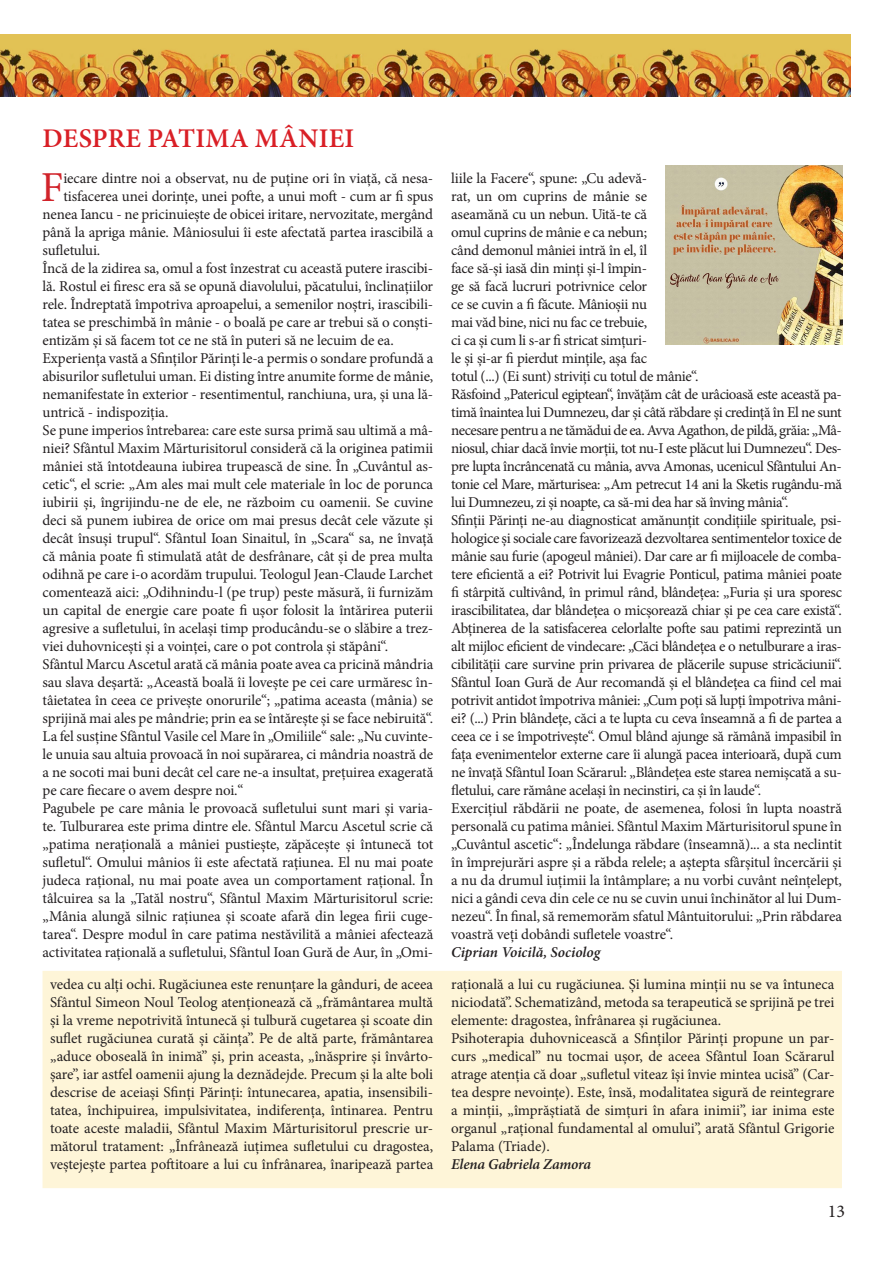
<style>
.page{position:relative;width:893px;height:1263px;background:#fff}
.page>*{position:absolute;margin:0;border:0;box-sizing:border-box;transform-origin:0 0}
.Text{font:42.75px "Minion Pro";color:#d1232a}
.Titlu{font:600 27px "Minion Pro";letter-spacing:.01em;color:#d91f26}
.t1{font:18px "Minion Pro";color:#231f20}
.Text-2{font:15px/18px "Minion Pro";letter-spacing:-.015em;color:#231f20;text-align:justify}
.Text-3{font:italic 600 15px "Minion Pro";letter-spacing:-.005em;color:#231f20}
</style>
<div class="page">
<img style="left:0;top:34px;width:850px;height:63px">
<div style="left:46px;top:975px;width:792px;height:209px;background:#fef5d8"></div>
<div style="left:43px;top:971px;width:799px;height:217px;border:8px solid #fef5d8"></div>
<img style="left:665px;top:166px;width:177px;height:178px">
<p class="Titlu" style="left:43px;top:120px;width:313px">DESPRE PATIMA MÂNIEI</p>
<p class="Text" style="left:41px;top:159px;width:24px">F</p>
<p class="Text-2" style="left:63px;top:169px;width:371px">iecare dintre noi a observat, nu de puține ori în viață, că nesa-</p>
<p class="Text-2" style="left:63px;top:187px;width:371px">tisfacerea unei dorințe, unei pofte, a unui moft - cum ar fi spus</p>
<p class="Text-2" style="left:43px;top:205px;width:392px">nenea Iancu - ne pricinuiește de obicei iritare, nervozitate, mergând</p>
<p class="Text-2" style="left:43px;top:223px;width:392px">până la apriga mânie. Mâniosului îi este afectată partea irascibilă a</p>
<p class="Text-2" style="left:43px;top:241px;width:59px">sufletului.</p>
<p class="Text-2" style="left:43px;top:259px;width:392px">Încă de la zidirea sa, omul a fost înzestrat cu această putere irascibi&shy;lă. Rostul ei firesc era să se opună diavolului, păcatului, înclinațiilor rele. Îndreptată împotriva aproapelui, a semenilor noștri, irascibili&shy;tatea se preschimbă în mânie - o boală pe care ar trebui să o conști&shy;entizăm și să facem tot ce ne stă în puteri să ne lecuim de ea.</p>
<p class="Text-2" style="left:43px;top:349px;width:392px">Experiența vastă a Sfinților Părinți le-a permis o sondare profundă a abisurilor sufletului uman. Ei disting între anumite forme de mânie, nemanifestate în exterior - resentimentul, ranchiuna, ura, și una lă&shy;untrică - indispoziția.</p>
<p class="Text-2" style="left:43px;top:421px;width:392px">Se pune imperios întrebarea: care este sursa primă sau ultimă a mâ&shy;niei? Sfântul Maxim Mărturisitorul consideră că la originea patimii mâniei stă întotdeauna iubirea trupească de sine. În „Cuvântul as&shy;cetic“, el scrie: „Am ales mai mult cele materiale în loc de porunca iubirii și, îngrijindu-ne de ele, ne războim cu oamenii. Se cuvine deci să punem iubirea de orice om mai presus decât cele văzute și decât însuși trupul“. Sfântul Ioan Sinaitul, în „Scara“ sa, ne învață că mânia poate fi stimulată atât de desfrânare, cât și de prea multa odihnă pe care i-o acordăm trupului. Teologul Jean-Claude Larchet comentează aici: „Odihnindu-l (pe trup) peste măsură, îi furnizăm un capital de energie care poate fi ușor folosit la întărirea puterii agresive a sufletului, în același timp producându-se o slăbire a trez&shy;viei duhovnicești și a voinței, care o pot controla și stăpâni“.</p>
<p class="Text-2" style="left:43px;top:655px;width:392px">Sfântul Marcu Ascetul arată că mânia poate avea ca pricină mândria sau slava deșartă: „Această boală îi lovește pe cei care urmăresc în&shy;tâietatea în ceea ce privește onorurile“; „patima aceasta (mânia) se sprijină mai ales pe mândrie; prin ea se întărește și se face nebiruită“.<br>La fel susține Sfântul Vasile cel Mare în „Omiliile“ sale: „Nu cuvinte&shy;le unuia sau altuia provoacă în noi supărarea, ci mândria noastră de a ne socoti mai buni decât cel care ne-a insultat, prețuirea exagerată pe care fiecare o avem despre noi.“</p>
<p class="Text-2" style="left:43px;top:799px;width:392px">Pagubele pe care mânia le provoacă sufletului sunt mari și varia&shy;te. Tulburarea este prima dintre ele. Sfântul Marcu Ascetul scrie că „patima nerațională a mâniei pustiește, zăpăcește și întunecă tot sufletul“. Omului mânios îi este afectată rațiunea. El nu mai poate judeca rațional, nu mai poate avea un comportament rațional. În tâlcuirea sa la „Tatăl nostru“, Sfântul Maxim Mărturisitorul scrie: „Mânia alungă silnic rațiunea și scoate afară din legea firii cuge&shy;tarea“. Despre modul în care patima nestăvilită a mâniei afectează activitatea rațională a sufletului, Sfântul Ioan Gură de Aur, în „Omi-</p>
<p class="Text-2" style="left:451px;top:169px;width:249px;text-align:left">liile la Facere“, spune: „Cu adevă-<br>rat, un om cuprins de mânie se aseamănă cu un nebun. Uită-te că<br>omul cuprins de mânie e ca nebun;<br>când demonul mâniei intră în el, îl<br>face să-și iasă din minți și-l împin-<br>ge să facă lucruri potrivnice celor<br>ce se cuvin a fi făcute. Mânioșii nu<br>mai văd bine, nici nu fac ce trebuie,<br>ci ca și cum li s-ar fi stricat simțuri-<br>le și și-ar fi pierdut mințile, așa fac<br>totul (...) (Ei sunt) striviți cu totul de mânie“.</p>
<p class="Text-2" style="left:451px;top:385px;width:392px">Răsfoind „Patericul egiptean“, învățăm cât de urâcioasă este această pa&shy;timă înaintea lui Dumnezeu, dar și câtă răbdare și credință în El ne sunt necesare pentru a ne tămădui de ea. Avva Agathon, de pildă, grăia: „Mâ&shy;niosul, chiar dacă învie morții, tot nu-I este plăcut lui Dumnezeu“. Des&shy;pre lupta încrâncenată cu mânia, avva Amonas, ucenicul Sfântului An&shy;tonie cel Mare, mărturisea: „Am petrecut 14 ani la Sketis rugându-mă lui Dumnezeu, zi și noapte, ca să-mi dea har să înving mânia“.</p>
<p class="Text-2" style="left:451px;top:511px;width:392px">Sfinții Părinți ne-au diagnosticat amănunțit condițiile spirituale, psi&shy;hologice și sociale care favorizează dezvoltarea sentimentelor toxice de mânie sau furie (apogeul mâniei). Dar care ar fi mijloacele de comba&shy;tere eficientă a ei? Potrivit lui Evagrie Ponticul, patima mâniei poate fi stârpită cultivând, în primul rând, blândețea: „Furia și ura sporesc irascibilitatea, dar blândețea o micșorează chiar și pe cea care există“.<br>Abținerea de la satisfacerea celorlalte pofte sau patimi reprezintă un alt mijloc eficient de vindecare: „Căci blândețea e o netulburare a iras&shy;cibilității care survine prin privarea de plăcerile supuse stricăciunii“.<br>Sfântul Ioan Gură de Aur recomandă și el blândețea ca fiind cel mai potrivit antidot împotriva mâniei: „Cum poți să lupți împotriva mâni&shy;ei? (...) Prin blândețe, căci a te lupta cu ceva înseamnă a fi de partea a ceea ce i se împotrivește“. Omul blând ajunge să rămână impasibil în fața evenimentelor externe care îi alungă pacea interioară, după cum ne învață Sfântul Ioan Scărarul: „Blândețea este starea nemișcată a su&shy;fletului, care rămâne același în necinstiri, ca și în laude“.</p>
<p class="Text-2" style="left:451px;top:799px;width:392px">Exercițiul răbdării ne poate, de asemenea, folosi în lupta noastră personală cu patima mâniei. Sfântul Maxim Mărturisitorul spune în „Cuvântul ascetic“: „Îndelunga răbdare (înseamnă)... a sta neclintit în împrejurări aspre și a răbda relele; a aștepta sfârșitul încercării și a nu da drumul iuțimii la întâmplare; a nu vorbi cuvânt neînțelept, nici a gândi ceva din cele ce nu se cuvin unui închinător al lui Dum&shy;nezeu“. În final, să rememorăm sfatul Mântuitorului: „Prin răbdarea voastră veți dobândi sufletele voastre“.</p>
<p class="Text-3" style="left:451px;top:942px;width:151px">Ciprian Voicilă, Sociolog</p>
<p class="Text-2" style="left:50px;top:975px;width:385px">vedea cu alți ochi. Rugăciunea este renunțare la gânduri, de aceea Sfântul Simeon Noul Teolog atenționează că „frământarea multă și la vreme nepotrivită întunecă și tulbură cugetarea și scoate din suflet rugăciunea curată și căința”. Pe de altă parte, frământarea „aduce oboseală în inimă” și, prin aceasta, „înăsprire și învârto&shy;șare”, iar astfel oamenii ajung la deznădejde. Precum și la alte boli descrise de aceiași Sfinți Părinți: întunecarea, apatia, insensibili&shy;tatea, închipuirea, impulsivitatea, indiferența, întinarea. Pentru toate aceste maladii, Sfântul Maxim Mărturisitorul prescrie ur&shy;mătorul tratament: „Înfrânează iuțimea sufletului cu dragostea, veștejește partea poftitoare a lui cu înfrânarea, înaripează partea</p>
<p class="Text-2" style="left:451px;top:975px;width:385px">rațională a lui cu rugăciunea. Și lumina minții nu se va întuneca niciodată”. Schematizând, metoda sa terapeutică se sprijină pe trei elemente: dragostea, înfrânarea și rugăciunea.</p>
<p class="Text-2" style="left:451px;top:1029px;width:385px">Psihoterapia duhovnicească a Sfinților Părinți propune un par&shy;curs „medical” nu tocmai ușor, de aceea Sfântul Ioan Scărarul atrage atenția că doar „sufletul viteaz își învie mintea ucisă” (Car&shy;tea despre nevoințe). Este, însă, modalitatea sigură de reintegrare a minții, „împrăștiată de simțuri în afara inimii”, iar inima este organul „rațional fundamental al omului”, arată Sfântul Grigorie Palama (Triade).</p>
<p class="Text-3" style="left:451px;top:1154px;width:141px">Elena Gabriela Zamora</p>
<p class="t1" style="left:828px;top:1199px;width:19px">13</p>
</div>
